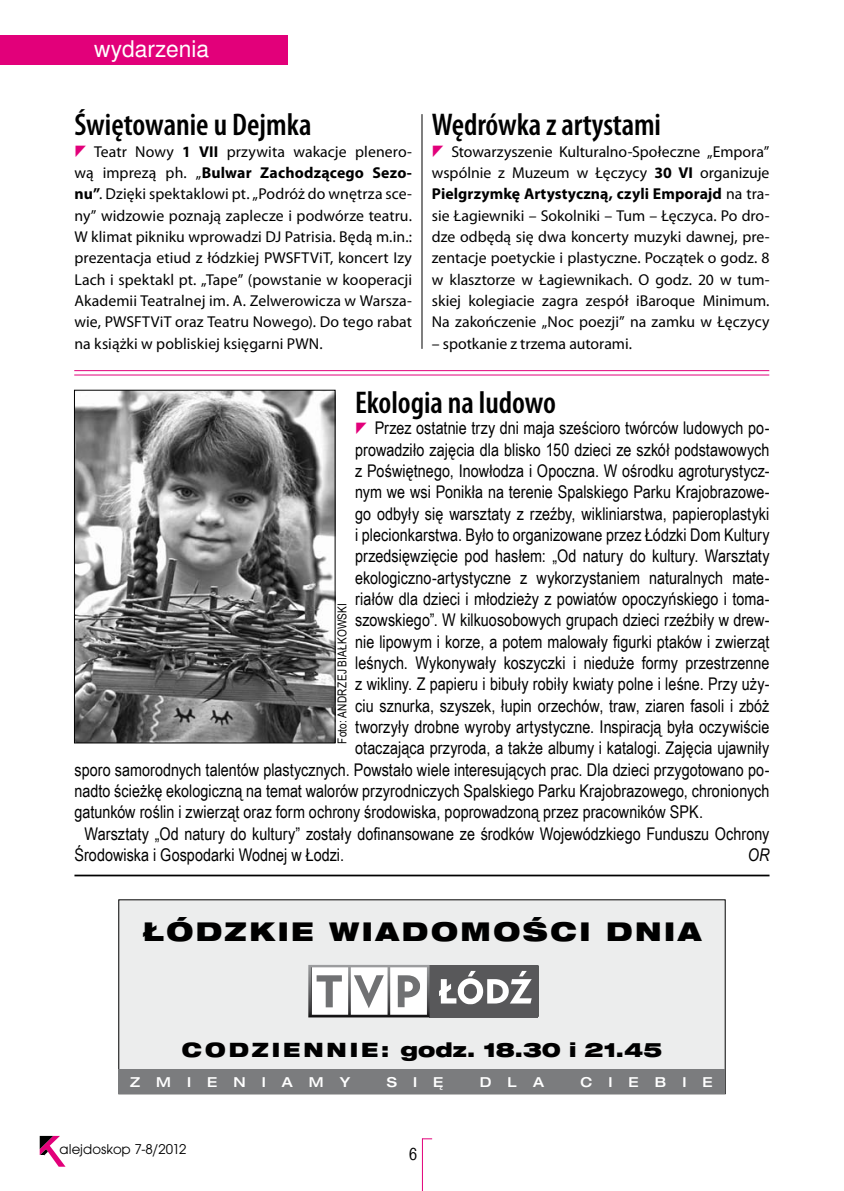
<style>
.page{position:relative;width:844px;height:1191px;background:#fff}
.page>*{position:absolute;margin:0;border:0;box-sizing:border-box;transform-origin:0 0}
.t1{font:600 condensed 31.5px "Myriad Pro";letter-spacing:-.005em;color:#000}
.t2{font:900 expanded 25.9px "Helvetica Neue LT Pro";letter-spacing:.1em;color:#000}
.t3{font:22.75px "Nimbus San LCE";color:#fff}
.t4{font:900 expanded 19.95px "Helvetica Neue LT Pro";letter-spacing:.14em;color:#000}
.t5{font:17.5px "Arial Narrow";letter-spacing:.005em;color:#000}
.t6{font:italic 17.5px "Arial Narrow";color:#000}
.t7{font:17.5px "Nimbus San LCE Reg Con";color:#000}
.t8{font:15.75px/21.3px "Myriad Pro";color:#000;text-align:justify}
.t9{font:14.88px "Avant Gar Got Itc TEE";color:#000}
.t10{font:500 expanded 13.83px "Helvetica Neue LT Pro";letter-spacing:1.165em;color:#fff}
.t11{font:12.25px "Arial Narrow";letter-spacing:.02em;color:#000}
.s1{font-weight:700}
</style>
<div class="page">
<hr style="left:422px;top:1138px;width:1px;height:53px;background:#e2007a">
<svg style="left:40px;top:1135px;width:25px;height:31px"></svg>
<hr style="left:40px;top:1155px;width:4px;height:11px;background:#fff">
<hr style="left:74px;top:370px;width:695px;height:1px;background:#e2007a">
<hr style="left:74px;top:374px;width:695px;height:1px;background:#e2007a">
<div style="left:0;top:35px;width:288px;height:29px;background:#e2007a"></div>
<img style="left:76px;top:392px;width:257px;height:349px">
<div style="left:74px;top:390px;width:261px;height:353px;border:1px solid #000"></div>
<div style="left:119px;top:899px;width:606px;height:194px;background:#eceded"></div>
<div style="left:429px;top:965px;width:108px;height:52px;background:#58585a"></div>
<svg style="left:439px;top:971px;width:92px;height:33px"></svg>
<svg style="left:308px;top:965px;width:121px;height:52px;background:#c9c9ca"></svg>
<div style="left:119px;top:1069px;width:606px;height:24px;background:#7b7c7e"></div>
<hr style="left:74px;top:874px;width:695px;height:2px;background:#000">
<hr style="left:421px;top:114px;width:1px;height:235px;background:#000">
<h3 class="t3" style="left:94px;top:35px;width:116px">wydarzenia</h3>
<h1 class="t1" style="left:74px;top:106px;width:239px">Świętowanie u Dejmka</h1>
<p class="t8" style="left:74px;top:141px;width:339px;text-indent:20px">Teatr Nowy <span class="s1">1 VII</span> przywita wakacje plenero&shy;wą imprezą ph. „<span class="s1">Bulwar Zachodzącego Sezo&shy;nu”</span>. Dzięki spektaklowi pt. „Podróż do wnętrza sce&shy;ny” widzowie poznają zaplecze i podwórze teatru.<br>W klimat pikniku wprowadzi DJ Patrisia. Będą m.in.: prezentacja etiud z łódzkiej PWSFTViT, koncert Izy Lach i spektakl pt. „Tape” (powstanie w kooperacji Akademii Teatralnej im. A. Zelwerowicza w Warsza&shy;wie, PWSFTViT oraz Teatru Nowego). Do tego rabat na książki w pobliskiej księgarni PWN.</p>
<h1 class="t1" style="left:432px;top:106px;width:230px">Wędrówka z artystami</h1>
<p class="t8" style="left:432px;top:141px;width:339px;text-indent:19px">Stowarzyszenie Kulturalno-Społeczne „Empora” wspólnie z Muzeum w Łęczycy <span class="s1">30 VI</span> organizuje <span class="s1">Pielgrzymkę Artystyczną, czyli Emporajd</span> na tra&shy;sie Łagiewniki – Sokolniki – Tum – Łęczyca. Po dro&shy;dze odbędą się dwa koncerty muzyki dawnej, pre&shy;zentacje poetyckie i plastyczne. Początek o godz. 8 w klasztorze w Łagiewnikach. O godz. 20 w tum&shy;skiej kolegiacie zagra zespół iBaroque Minimum.<br>Na zakończenie „Noc poezji” na zamku w Łęczycy</p>
<p class="t8" style="left:432px;top:332px;width:201px">– spotkanie z trzema autorami.</p>
<h1 class="t1" style="left:355px;top:383px;width:202px">Ekologia na ludowo</h1>
<p class="t5" style="left:374px;top:415px;width:396px">Przez ostatnie trzy dni maja sześcioro twórców ludowych po-</p>
<p class="t5" style="left:355px;top:436px;width:415px">prowadziło zajęcia dla blisko 150 dzieci ze szkół podstawowych</p>
<p class="t5" style="left:355px;top:458px;width:415px">z Poświętnego, Inowłodza i Opoczna. W ośrodku agroturystycz-</p>
<p class="t5" style="left:355px;top:479px;width:415px">nym we wsi Ponikła na terenie Spalskiego Parku Krajobrazowe-</p>
<p class="t5" style="left:355px;top:500px;width:415px">go odbyły się warsztaty z rzeźby, wikliniarstwa, papieroplastyki</p>
<p class="t5" style="left:355px;top:522px;width:416px">i plecionkarstwa. Było to organizowane przez Łódzki Dom Kultury</p>
<p class="t5" style="left:355px;top:543px;width:415px">przedsięwzięcie pod hasłem: „Od natury do kultury. Warsztaty</p>
<p class="t5" style="left:355px;top:564px;width:415px">ekologiczno-artystyczne z wykorzystaniem naturalnych mate-</p>
<p class="t5" style="left:355px;top:586px;width:415px">riałów dla dzieci i młodzieży z powiatów opoczyńskiego i toma-</p>
<p class="t5" style="left:355px;top:607px;width:415px">szowskiego”. W kilkuosobowych grupach dzieci rzeźbiły w drew-</p>
<p class="t5" style="left:355px;top:628px;width:415px">nie lipowym i korze, a potem malowały figurki ptaków i zwierząt</p>
<p class="t5" style="left:355px;top:650px;width:415px">leśnych. Wykonywały koszyczki i nieduże formy przestrzenne</p>
<p class="t5" style="left:355px;top:671px;width:415px">z wikliny. Z papieru i bibuły robiły kwiaty polne i leśne. Przy uży-</p>
<p class="t5" style="left:355px;top:692px;width:415px">ciu sznurka, szyszek, łupin orzechów, traw, ziaren fasoli i zbóż</p>
<p class="t5" style="left:355px;top:714px;width:415px">tworzyły drobne wyroby artystyczne. Inspiracją była oczywiście</p>
<p class="t5" style="left:355px;top:735px;width:415px">otaczająca przyroda, a także albumy i katalogi. Zajęcia ujawniły</p>
<p class="t5" style="left:74px;top:756px;width:696px">sporo samorodnych talentów plastycznych. Powstało wiele interesujących prac. Dla dzieci przygotowano po-</p>
<p class="t5" style="left:74px;top:778px;width:696px">nadto ścieżkę ekologiczną na temat walorów przyrodniczych Spalskiego Parku Krajobrazowego, chronionych</p>
<p class="t5" style="left:74px;top:799px;width:630px">gatunków roślin i zwierząt oraz form ochrony środowiska, poprowadzoną przez pracowników SPK.</p>
<p class="t5" style="left:84px;top:820px;width:686px">Warsztaty „Od natury do kultury” zostały dofinansowane ze środków Wojewódzkiego Funduszu Ochrony</p>
<p class="t5" style="left:74px;top:842px;width:271px">Środowiska i Gospodarki Wodnej w Łodzi.</p>
<p class="t6" style="left:747px;top:842px;width:23px">OR</p>
<p class="t11" style="left:333px;top:743px;width:142px;rotate:-90deg">Foto: ANDRZEJ BIAŁKOWSKI</p>
<h2 class="t2" style="left:143px;top:915px;width:559px">ŁÓDZKIE WIADOMOŚCI DNIA</h2>
<p class="t4" style="left:182px;top:1037px;width:482px">CODZIE NNIE: godz. 18.30 i 21.45</p>
<p class="t10" style="left:130px;top:1073px;width:221px">ZMIENIAMY</p>
<p class="t10" style="left:386px;top:1073px;width:58px">SIĘ</p>
<p class="t10" style="left:479px;top:1073px;width:66px">DLA</p>
<p class="t10" style="left:580px;top:1073px;width:133px">CIEBIE</p>
<p class="t9" style="left:60px;top:1140px;width:128px">alejdoskop 7-8/2012</p>
<p class="t7" style="left:409px;top:1143px;width:9px">6</p>
</div>
